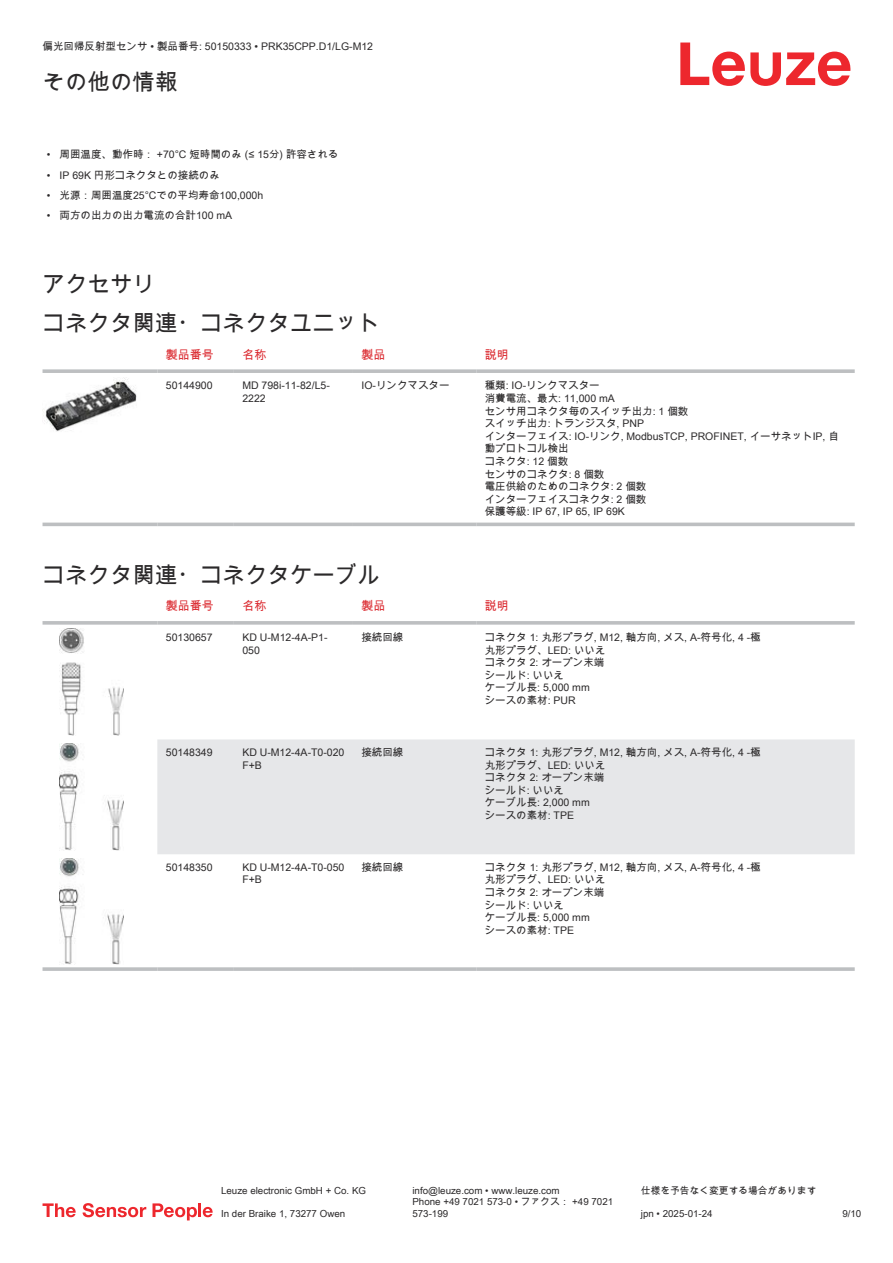
<style>
.page{position:relative;width:893px;height:1263px;background:#fff}
.page>*{position:absolute;margin:0;border:0;box-sizing:border-box;transform-origin:0 0}
.t1{font:22.5px/38.7px "Arial Unicode MS";color:#2b292a}
.t2{font:12px "Arial Unicode MS";color:#db2a30}
.t3{font:10.5px/12.6px "Arial Unicode MS";color:#2b292a}
.t4{font:9.75px/11.7px "Arial Unicode MS";color:#2b292a}
</style>
<div class="page">
<svg style="left:680px;top:43px;width:170px;height:43px"></svg>
<svg style="left:43px;top:522px;width:812px;height:5px;fill:#efeff0"></svg>
<svg style="left:43px;top:369px;width:114px;height:4px"></svg>
<svg style="left:157px;top:369px;width:77px;height:4px"></svg>
<svg style="left:234px;top:369px;width:119px;height:4px"></svg>
<svg style="left:353px;top:369px;width:123px;height:4px"></svg>
<svg style="left:476px;top:369px;width:379px;height:4px;background:#c3c5c7"></svg>
<hr style="left:43px;top:523px;width:114px;height:3px;background:#bdbfc1">
<hr style="left:157px;top:523px;width:77px;height:3px;background:#bdbfc1">
<hr style="left:234px;top:523px;width:119px;height:3px;background:#bdbfc1">
<hr style="left:353px;top:523px;width:123px;height:3px;background:#bdbfc1">
<hr style="left:476px;top:523px;width:379px;height:3px;background:#bdbfc1">
<img style="left:43px;top:378px;width:94px;height:54px">
<div style="left:157px;top:739px;width:698px;height:115px;background:#e6e7e9"></div>
<svg style="left:43px;top:621px;width:114px;height:4px"></svg>
<svg style="left:157px;top:621px;width:77px;height:4px"></svg>
<svg style="left:234px;top:621px;width:119px;height:4px"></svg>
<svg style="left:353px;top:621px;width:123px;height:4px"></svg>
<svg style="left:476px;top:621px;width:379px;height:4px;background:#c3c5c7"></svg>
<svg style="left:43px;top:967px;width:114px;height:4px"></svg>
<svg style="left:157px;top:967px;width:77px;height:4px"></svg>
<svg style="left:234px;top:967px;width:119px;height:4px"></svg>
<svg style="left:353px;top:967px;width:123px;height:4px"></svg>
<svg style="left:476px;top:967px;width:379px;height:4px;background:#c3c5c7"></svg>
<img style="left:59px;top:629px;width:65px;height:106px">
<img style="left:59px;top:744px;width:65px;height:106px">
<img style="left:59px;top:858px;width:65px;height:107px">
<svg style="left:43px;top:1203px;width:33px;height:14px"></svg>
<svg style="left:83px;top:1203px;width:63px;height:14px"></svg>
<svg style="left:153px;top:1203px;width:44px;height:17px"></svg>
<hr style="left:198px;top:1203px;width:3px;height:14px;background:#ed272d">
<svg style="left:203px;top:1207px;width:10px;height:10px"></svg>
<p class="t3" style="left:43px;top:40px;width:332px">偏光回帰反射型センサ • 製品番号: 50150333 • PRK35CPP.D1/LG-M12</p>
<h1 class="t1" style="left:43px;top:62px;width:136px">その他の情報</h1>
<p class="t3" style="left:47px;top:148px;width:293px">• 周囲温度、動作時： +70°C 短時間のみ (≤ 15分) 許容される</p>
<p class="t3" style="left:47px;top:169px;width:175px">• IP 69K 円形コネクタとの接続のみ</p>
<p class="t3" style="left:47px;top:189px;width:218px">• 光源：周囲温度25°Cでの平均寿命100,000h</p>
<p class="t3" style="left:47px;top:209px;width:187px">• 両方の出力の出力電流の合計100 mA</p>
<h1 class="t1" style="left:43px;top:265px;width:339px">アクセサリ<br>コネクタ関連・コネクタユニット</h1>
<p class="t2" style="left:166px;top:346px;width:49px">製品番号</p>
<p class="t2" style="left:242px;top:346px;width:25px">名称</p>
<p class="t2" style="left:361px;top:346px;width:25px">製品</p>
<p class="t2" style="left:485px;top:346px;width:25px">説明</p>
<p class="t3" style="left:166px;top:379px;width:48px">50144900</p>
<p class="t3" style="left:242px;top:379px;width:89px">MD 798i-11-82/L5-<br>2222</p>
<p class="t3" style="left:361px;top:379px;width:90px">IO-リンクマスター</p>
<p class="t3" style="left:485px;top:379px;width:356px">種類: IO-リンクマスター<br>消費電流、最大: 11,000 mA<br>センサ用コネクタ毎のスイッチ出力: 1 個数<br>スイッチ出力: トランジスタ, PNP<br>インターフェイス: IO-リンク, ModbusTCP, PROFINET, イーサネットIP, 自動プロトコル検出<br>コネクタ: 12 個数<br>センサのコネクタ: 8 個数<br>電圧供給のためのコネクタ: 2 個数<br>インターフェイスコネクタ: 2 個数<br>保護等級: IP 67, IP 65, IP 69K</p>
<h1 class="t1" style="left:43px;top:555px;width:339px">コネクタ関連・コネクタケーブル</h1>
<p class="t2" style="left:166px;top:597px;width:49px">製品番号</p>
<p class="t2" style="left:242px;top:597px;width:25px">名称</p>
<p class="t2" style="left:361px;top:597px;width:25px">製品</p>
<p class="t2" style="left:485px;top:597px;width:25px">説明</p>
<p class="t3" style="left:166px;top:631px;width:48px">50130657</p>
<p class="t3" style="left:242px;top:631px;width:87px">KD U-M12-4A-P1-<br>050</p>
<p class="t3" style="left:361px;top:631px;width:43px">接続回線</p>
<p class="t3" style="left:485px;top:631px;width:277px">コネクタ 1: 丸形プラグ, M12, 軸方向, メス, A-符号化, 4 -極丸形プラグ、LED: いいえ<br>コネクタ 2: オープン末端<br>シールド: いいえ<br>ケーブル長: 5,000 mm<br>シースの素材: PUR</p>
<p class="t3" style="left:166px;top:746px;width:48px">50148349</p>
<p class="t3" style="left:242px;top:746px;width:104px">KD U-M12-4A-T0- 020<br>F+B</p>
<p class="t3" style="left:361px;top:746px;width:43px">接続回線</p>
<p class="t3" style="left:485px;top:746px;width:277px">コネクタ 1: 丸形プラグ, M12, 軸方向, メス, A-符号化, 4 -極丸形プラグ、LED: いいえ<br>コネクタ 2: オープン末端<br>シールド: いいえ<br>ケーブル長: 2,000 mm<br>シースの素材: TPE</p>
<p class="t3" style="left:166px;top:860px;width:48px">50148350</p>
<p class="t3" style="left:242px;top:860px;width:104px">KD U-M12-4A-T0- 050<br>F+B</p>
<p class="t3" style="left:361px;top:860px;width:43px">接続回線</p>
<p class="t3" style="left:485px;top:860px;width:277px">コネクタ 1: 丸形プラグ, M12, 軸方向, メス, A-符号化, 4 -極丸形プラグ、LED: いいえ<br>コネクタ 2: オープン末端<br>シールド: いいえ<br>ケーブル長: 5,000 mm<br>シースの素材: TPE</p>
<p class="t4" style="left:221px;top:1184px;width:146px">Leuze electronic GmbH + Co. KG</p>
<p class="t4" style="left:412px;top:1184px;width:149px">info@leuze.com • www.leuze.com</p>
<p class="t4" style="left:641px;top:1184px;width:177px">仕様を予告なく変更する場合があります</p>
<p class="t4" style="left:221px;top:1207px;width:126px">In der Braike 1, 73277 Owen</p>
<p class="t4" style="left:412px;top:1196px;width:202px">Phone +49 7021 573-0 • ファクス： +49 7021<br>573-199</p>
<p class="t4" style="left:641px;top:1207px;width:73px">jpn • 2025-01-24</p>
<p class="t4" style="left:842px;top:1207px;width:20px">9/10</p>
</div>
